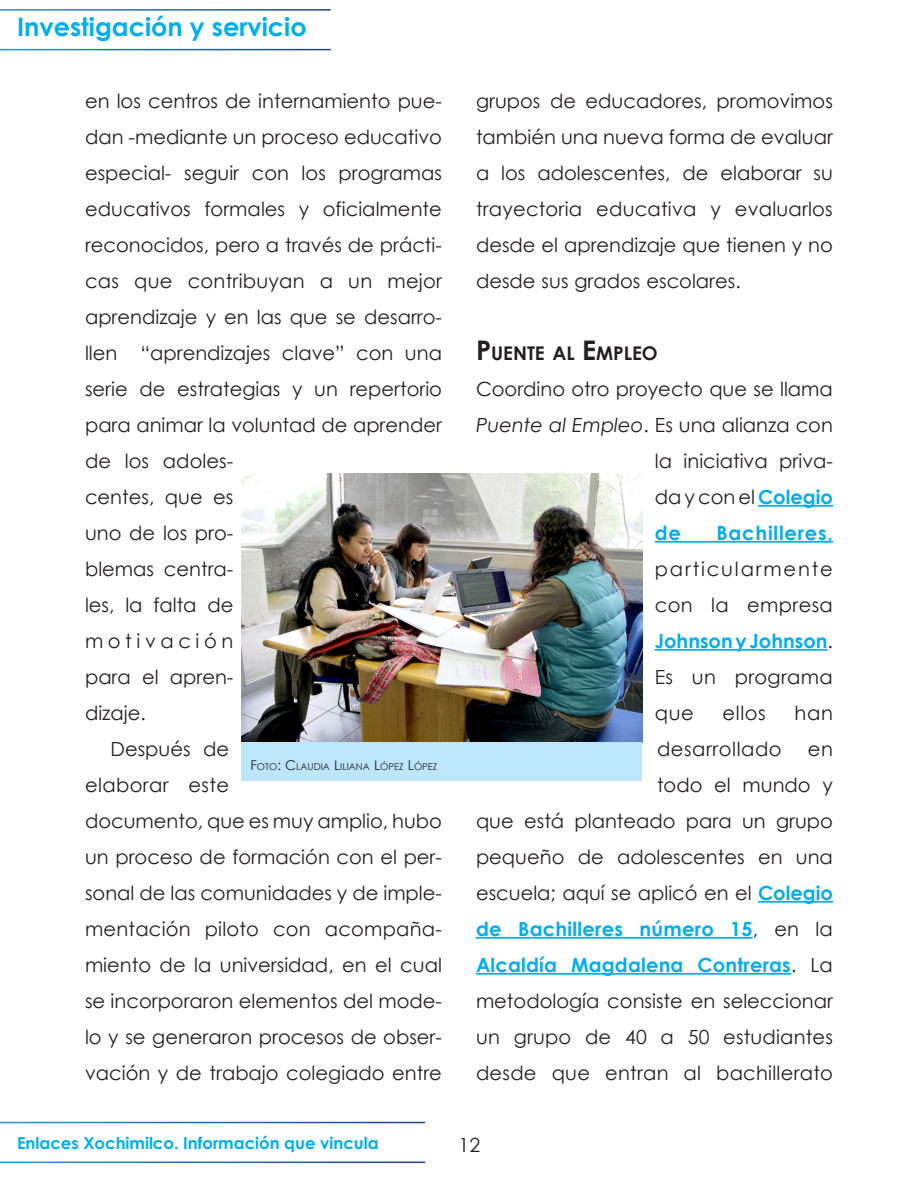
<style>
.page{position:relative;width:918px;height:1188px;background:#fff}
.page>*{position:absolute;margin:0;border:0;box-sizing:border-box;transform-origin:0 0}
.t1{font:700 25.5px "Century Gothic";color:#00aeef}
.cuerpoArticulos{font:19.5px/36px "Century Gothic";color:#231f20}
.cuerpoArticulos_sin{font:19.5px/36px "Century Gothic";color:#231f20;text-align:justify}
.cuerpoArticulos_sin-2{font:19.5px "Century Gothic";letter-spacing:.03em;color:#231f20}
.cuerpoArticulos_sin-3{font:700 19.5px "Century Gothic";color:#00aeef}
.subtitulo_ok{font:700 18.9px "Century Gothic";color:#231f20}
.t2{font:700 16.5px "Century Gothic";color:#00aeef}
.pies_de_foto_2alinea{font:9.45px "Century Gothic";color:#231f20}
.s1{font-size:13.5px}
.s2{font-size:27px}
.s3{font-style:italic}
.s4{font-weight:700;color:#00aeef}
</style>
<div class="page">
<hr style="left:758px;top:505px;width:75px;height:2px;background:#00aeef">
<hr style="left:655px;top:541px;width:178px;height:2px;background:#00aeef">
<hr style="left:655px;top:649px;width:173px;height:2px;background:#00aeef">
<hr style="left:758px;top:901px;width:75px;height:2px;background:#00aeef">
<hr style="left:476px;top:937px;width:277px;height:2px;background:#00aeef">
<hr style="left:476px;top:973px;width:315px;height:2px;background:#00aeef">
<img style="left:242px;top:473px;width:400px;height:269px">
<div style="left:242px;top:742px;width:400px;height:38px;background:#bce6fa"></div>
<h1 class="t1" style="left:17px;top:8px;width:291px">Investigación y servicio</h1>
<p class="cuerpoArticulos" style="left:85px;top:83px;width:358px">en los centros de internamiento pue&shy;dan -mediante un proceso educativo especial- seguir con los programas educativos formales y oficialmente reconocidos, pero a través de prácti&shy;cas que contribuyan a un mejor aprendizaje y en las que se desarro&shy;llen “aprendizajes clave” con una serie de estrategias y un repertorio para animar la voluntad de aprender de los adoles-<br>centes, que es<br>uno de los pro-<br>blemas centra-<br>les, la falta de<br>motivación<br>para el apren-<br>dizaje.</p>
<p class="cuerpoArticulos" style="left:85px;top:731px;width:358px;text-indent:26px">Después de<br>elaborar este<br>documento, que es muy amplio, hubo un proceso de formación con el per&shy;sonal de las comunidades y de imple&shy;mentación piloto con acompaña&shy;miento de la universidad, en el cual se incorporaron elementos del mode&shy;lo y se generaron procesos de obser&shy;vación y de trabajo colegiado entre</p>
<p class="pies_de_foto_2alinea" style="left:250px;top:760px;width:188px"><span class="s1">F</span>OTO<span class="s1">: C</span> LAUDIA <span class="s1">L</span>ILIANA <span class="s1">L</span>ÓPEZ <span class="s1">L</span>ÓPEZ</p>
<p class="cuerpoArticulos" style="left:476px;top:83px;width:358px;text-align:justify">grupos de educadores, promovimos también una nueva forma de evaluar a los adolescentes, de elaborar su trayectoria educativa y evaluarlos desde el aprendizaje que tienen y no desde sus grados escolares.</p>
<p class="subtitulo_ok" style="left:476px;top:339px;width:183px"><span class="s2">P</span> UENTE AL <span class="s2">E</span>MPLEO</p>
<p class="cuerpoArticulos_sin" style="left:476px;top:371px;width:358px">Coordino otro proyecto que se llama</p>
<p class="cuerpoArticulos_sin" style="left:476px;top:407px;width:358px"><span class="s3">Puente al Empleo</span>. Es una alianza con</p>
<p class="cuerpoArticulos_sin" style="left:655px;top:443px;width:180px">la iniciativa priva-</p>
<p class="cuerpoArticulos_sin" style="left:655px;top:479px;width:180px">da y con el <span class="s4">Colegio</span></p>
<p class="cuerpoArticulos_sin-3" style="left:655px;top:518px;width:28px">de</p>
<p class="cuerpoArticulos_sin" style="left:655px;top:515px;width:180px;text-indent:62px"><span class="s4">Bachilleres, </span>particularmente con la empresa <span class="s4">Johnson y Johnson</span>.<br>Es un programa que</p>
<p class="cuerpoArticulos_sin" style="left:723px;top:695px;width:45px">ellos</p>
<p class="cuerpoArticulos_sin" style="left:795px;top:695px;width:40px">han</p>
<p class="cuerpoArticulos_sin-2" style="left:657px;top:735px;width:126px">desarrollado</p>
<p class="cuerpoArticulos_sin" style="left:476px;top:731px;width:358px;text-align:right">en<br>todo el mundo y<br>que está planteado para un grupo pequeño de adolescentes en una escuela; aquí se aplicó en el <span class="s4">Colegio de Bachilleres número 15</span>, en la<br><span class="s4">Alcaldía Magdalena Contreras</span>. La metodología consiste en seleccionar un grupo de 40 a 50 estudiantes desde que entran al bachillerato</p>
<p class="t2" style="left:17px;top:1131px;width:363px">Enlaces Xochimilco. Información que vincula</p>
<p class="cuerpoArticulos" style="left:459px;top:1127px;width:23px">12</p>
</div>
